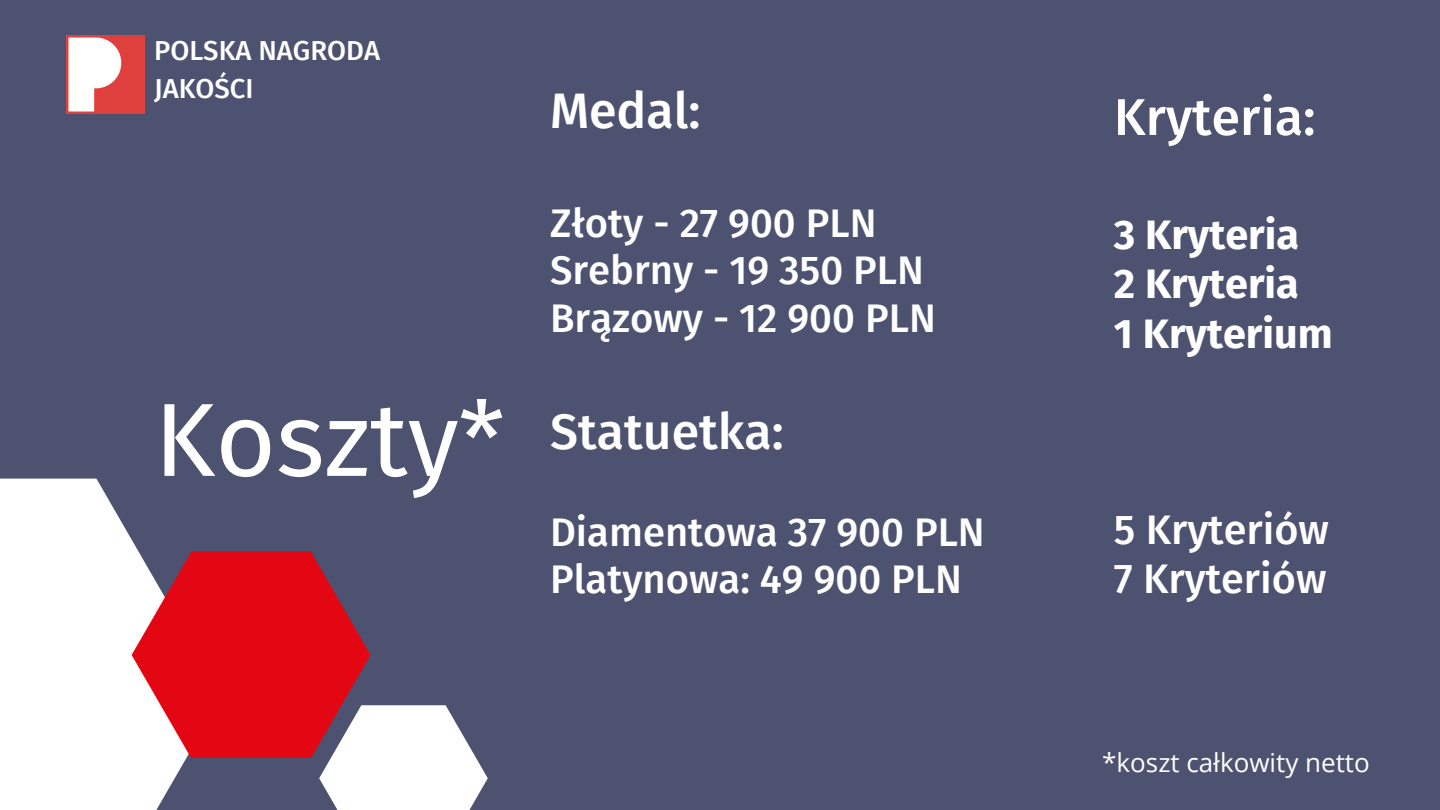
<style>
.page{position:relative;width:1440px;height:810px;background:#4c5270}
.page>*{position:absolute;margin:0;border:0;box-sizing:border-box;transform-origin:0 0}
.t1{font:104px "Fira Sans";color:#fff}
.t2{font:500 51.7px "Fira Sans";color:#fff}
.t3{font:500 50px "Fira Sans";color:#fff}
.t4{font:700 41.4px/49.2px "Fira Sans";color:#fff}
.t5{font:500 41.4px/49.2px "Fira Sans";color:#fff}
.t6{font:500 40px/47.2px "Fira Sans";color:#fff}
.t7{font:500 27.5px/37.8px "Fira Sans";color:#fff}
.t8{font:26px "Open Sans";color:#fff}
</style>
<div class="page">
<svg style="left:0;top:479px;width:222px;height:331px;fill:#fff"></svg>
<svg style="left:132px;top:552px;width:239px;height:206px;background:#d52836"></svg>
<svg style="left:319px;top:705px;width:169px;height:105px"></svg>
<img style="left:67px;top:35px;width:78px;height:78px">
<h4 class="t7" style="left:154px;top:32px;width:228px">POLSKA NAGRODA<br>JAKOŚCI</h4>
<p class="t1" style="left:154px;top:379px;width:352px">Koszty*</p>
<h1 class="t3" style="left:550px;top:81px;width:152px">Medal:</h1>
<h2 class="t6" style="left:550px;top:200px;width:387px">Złoty - 27 900 PLN<br>Srebrny - 19 350 PLN<br>Brązowy - 12 900 PLN</h2>
<h3 class="t3" style="left:550px;top:402px;width:235px">Statuetka:</h3>
<h2 class="t6" style="left:550px;top:509px;width:436px">Diamentowa 37 900 PLN<br>Platynowa: 49 900 PLN</h2>
<h2 class="t2" style="left:1114px;top:87px;width:203px">Kryteria:</h2>
<h3 class="t4" style="left:1114px;top:211px;width:220px">3 Kryteria<br>2 Kryteria<br>1 Kryterium</h3>
<h3 class="t5" style="left:1114px;top:506px;width:217px">5 Kryteriów<br>7 Kryteriów</h3>
<h3 class="t8" style="left:1102px;top:744px;width:269px">*koszt całkowity netto</h3>
</div>
